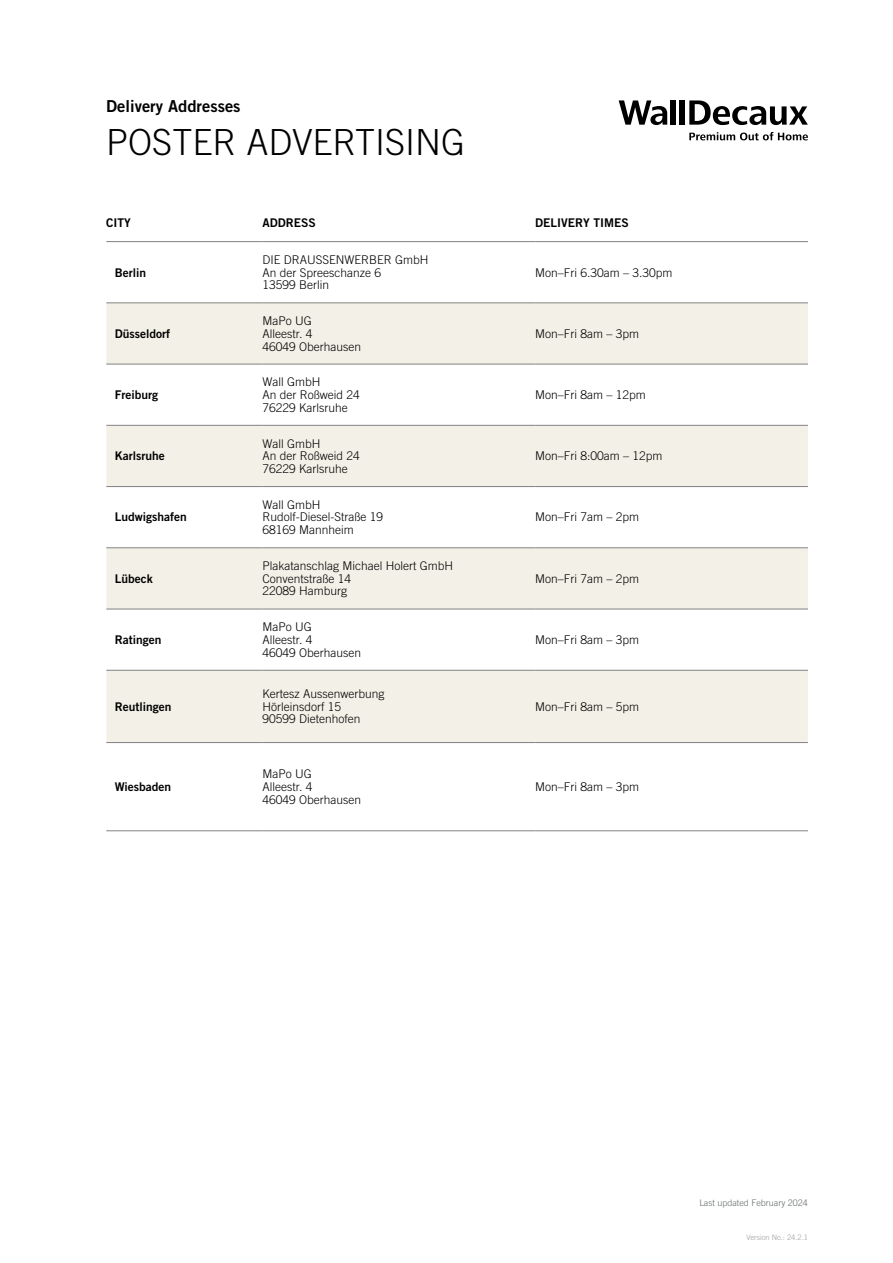
<style>
.page{position:relative;width:893px;height:1263px;background:#fff}
.page>*{position:absolute;margin:0;border:0;box-sizing:border-box;transform-origin:0 0}
.t1{font:300 36px "Trade Gothic LT Std";color:#000}
.t2{font:16.5px "Trade Gothic LT Std Bd 2";color:#000}
.t3{font:300 12px/12.8px "Trade Gothic LT Std";color:#000}
.t4{font:12px "Trade Gothic LT Std Bd 2";color:#000}
.t5{font:300 9px "Trade Gothic LT Std";color:#626969}
.t6{font:300 7.5px "Trade Gothic LT Std";color:#9d9d9c}
</style>
<div class="page">
<div style="left:671px;top:100px;width:5px;height:25px;background:#000"></div>
<div style="left:679px;top:100px;width:5px;height:25px;background:#000"></div>
<svg style="left:689px;top:100px;width:119px;height:25px"></svg>
<svg style="left:619px;top:100px;width:48px;height:25px"></svg>
<svg style="left:689px;top:132px;width:119px;height:8px"></svg>
<div style="left:106px;top:303px;width:702px;height:61px;background:#f3f1e7"></div>
<svg style="left:106px;top:426px;width:702px;height:316px;fill:#f3f1e7"></svg>
<hr style="left:106px;top:241px;width:157px;height:1px;background:#828282">
<hr style="left:263px;top:241px;width:272px;height:1px;background:#828282">
<hr style="left:535px;top:241px;width:273px;height:1px;background:#828282">
<hr style="left:106px;top:302px;width:157px;height:1px;background:#828282">
<hr style="left:263px;top:302px;width:272px;height:1px;background:#828282">
<hr style="left:535px;top:302px;width:273px;height:1px;background:#828282">
<hr style="left:106px;top:364px;width:157px;height:1px;background:#828282">
<hr style="left:263px;top:364px;width:272px;height:1px;background:#828282">
<hr style="left:535px;top:364px;width:273px;height:1px;background:#828282">
<hr style="left:106px;top:425px;width:157px;height:1px;background:#828282">
<hr style="left:263px;top:425px;width:272px;height:1px;background:#828282">
<hr style="left:535px;top:425px;width:273px;height:1px;background:#828282">
<hr style="left:106px;top:486px;width:157px;height:1px;background:#828282">
<hr style="left:263px;top:486px;width:272px;height:1px;background:#828282">
<hr style="left:535px;top:486px;width:273px;height:1px;background:#828282">
<hr style="left:106px;top:547px;width:157px;height:1px;background:#828282">
<hr style="left:263px;top:547px;width:272px;height:1px;background:#828282">
<hr style="left:535px;top:547px;width:273px;height:1px;background:#828282">
<hr style="left:106px;top:609px;width:157px;height:1px;background:#828282">
<hr style="left:263px;top:609px;width:272px;height:1px;background:#828282">
<hr style="left:535px;top:609px;width:273px;height:1px;background:#828282">
<hr style="left:106px;top:670px;width:157px;height:1px;background:#828282">
<hr style="left:263px;top:670px;width:272px;height:1px;background:#828282">
<hr style="left:535px;top:670px;width:273px;height:1px;background:#828282">
<hr style="left:106px;top:742px;width:157px;height:1px;background:#828282">
<hr style="left:263px;top:742px;width:272px;height:1px;background:#828282">
<hr style="left:535px;top:742px;width:273px;height:1px;background:#828282">
<hr style="left:106px;top:830px;width:157px;height:1px;background:#828282">
<hr style="left:263px;top:830px;width:272px;height:1px;background:#828282">
<hr style="left:535px;top:830px;width:273px;height:1px;background:#828282">
<h2 class="t2" style="left:106px;top:95px;width:136px">Delivery Addresses</h2>
<h1 class="t1" style="left:106px;top:121px;width:360px">POSTER ADVERTISING</h1>
<p class="t4" style="left:106px;top:215px;width:26px">CITY</p>
<p class="t4" style="left:263px;top:215px;width:55px">ADDRESS</p>
<p class="t4" style="left:535px;top:215px;width:95px">DELIVERY TIMES</p>
<p class="t4" style="left:115px;top:265px;width:33px">Berlin</p>
<p class="t3" style="left:263px;top:253px;width:168px">DIE DRAUSSENWERBER GmbH<br>An der Spreeschanze 6<br>13599 Berlin</p>
<p class="t3" style="left:535px;top:266px;width:139px">Mon–Fri 6.30am – 3.30pm</p>
<p class="t4" style="left:115px;top:326px;width:57px">Düsseldorf</p>
<p class="t3" style="left:263px;top:314px;width:100px">MaPo UG<br>Alleestr. 4<br>46049 Oberhausen</p>
<p class="t3" style="left:535px;top:327px;width:106px">Mon–Fri 8am – 3pm</p>
<p class="t4" style="left:115px;top:387px;width:45px">Freiburg</p>
<p class="t3" style="left:263px;top:375px;width:99px">Wall GmbH<br>An der Roßweid 24<br>76229 Karlsruhe</p>
<p class="t3" style="left:535px;top:388px;width:112px">Mon–Fri 8am – 12pm</p>
<p class="t4" style="left:115px;top:448px;width:52px">Karlsruhe</p>
<p class="t3" style="left:263px;top:437px;width:99px">Wall GmbH<br>An der Roßweid 24<br>76229 Karlsruhe</p>
<p class="t3" style="left:535px;top:449px;width:129px">Mon–Fri 8:00am – 12pm</p>
<p class="t4" style="left:115px;top:510px;width:74px">Ludwigshafen</p>
<p class="t3" style="left:263px;top:498px;width:122px">Wall GmbH<br>Rudolf-Diesel-Straße 19<br>68169 Mannheim</p>
<p class="t3" style="left:535px;top:511px;width:106px">Mon–Fri 7am – 2pm</p>
<p class="t4" style="left:115px;top:571px;width:40px">Lübeck</p>
<p class="t3" style="left:263px;top:559px;width:192px">Plakatanschlag Michael Holert GmbH<br>Conventstraße 14<br>22089 Hamburg</p>
<p class="t3" style="left:535px;top:572px;width:106px">Mon–Fri 7am – 2pm</p>
<p class="t4" style="left:115px;top:632px;width:48px">Ratingen</p>
<p class="t3" style="left:263px;top:620px;width:100px">MaPo UG<br>Alleestr. 4<br>46049 Oberhausen</p>
<p class="t3" style="left:535px;top:633px;width:106px">Mon–Fri 8am – 3pm</p>
<p class="t4" style="left:115px;top:699px;width:58px">Reutlingen</p>
<p class="t3" style="left:263px;top:687px;width:124px">Kertesz Aussenwerbung<br>Hörleinsdorf 15<br>90599 Dietenhofen</p>
<p class="t3" style="left:535px;top:700px;width:106px">Mon–Fri 8am – 5pm</p>
<p class="t4" style="left:115px;top:779px;width:58px">Wiesbaden</p>
<p class="t3" style="left:263px;top:767px;width:100px">MaPo UG<br>Alleestr. 4<br>46049 Oberhausen</p>
<p class="t3" style="left:535px;top:780px;width:106px">Mon–Fri 8am – 3pm</p>
<p class="t5" style="left:699px;top:1197px;width:110px">Last updated February 2024</p>
<p class="t6" style="left:746px;top:1233px;width:63px">Version No.: 24.2.1</p>
</div>
